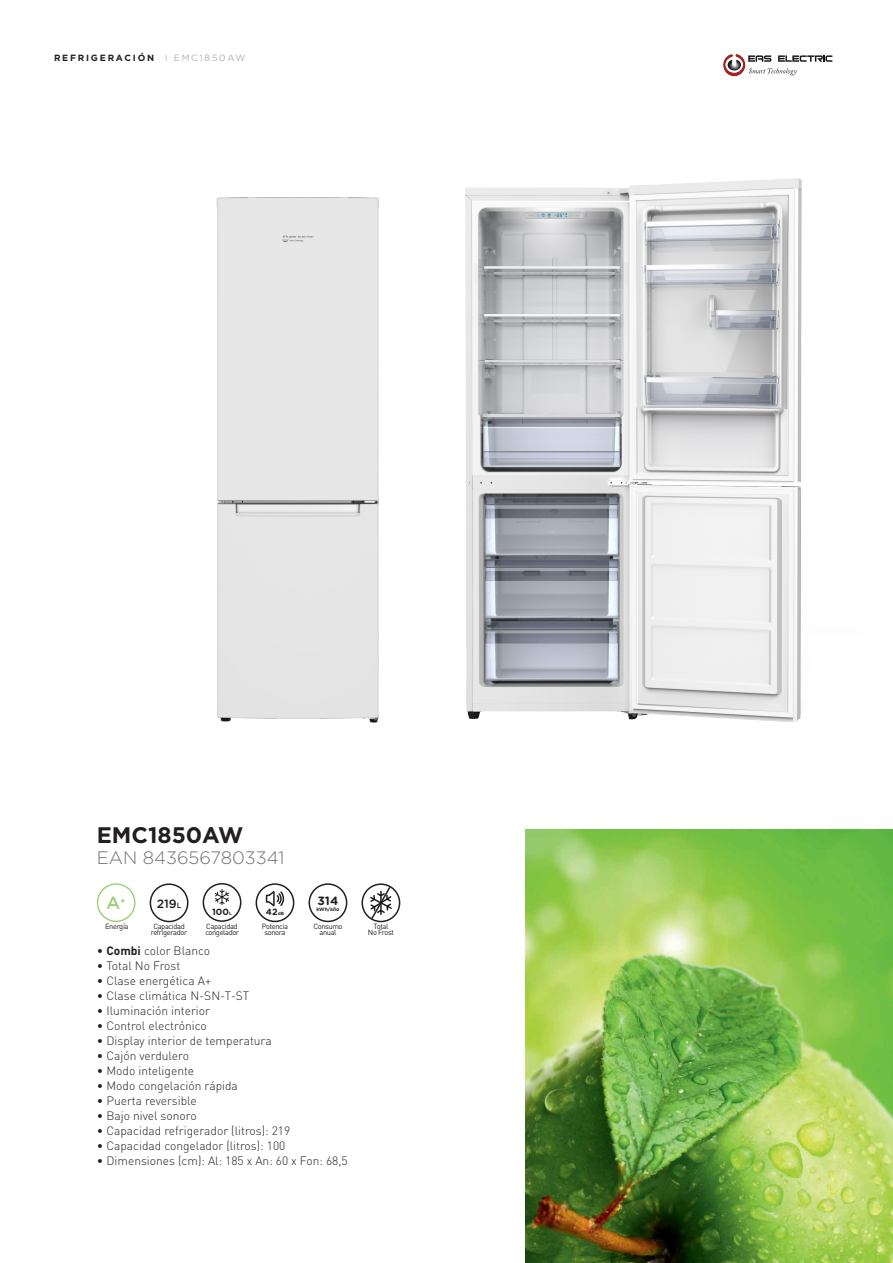
<style>
.page{position:relative;width:893px;height:1263px;background:#fff}
.page>*{position:absolute;margin:0;border:0;box-sizing:border-box;transform-origin:0 0}
.t1{font:700 22.5px "Gotham Pro";color:#231f20}
.t2{font:300 18px "Gotham Pro";color:#737070}
.t3{font:500 17.7px "Gotham Rounded";color:#9cce71}
.t4{font:300 12px "DIN Pro";color:#231f20}
.t5{font:500 12px "Gotham Rounded";color:#231f20}
.t6{font:700 12px "Gotham Rounded";color:#231f20}
.t7{font:700 9px "Gotham Pro";letter-spacing:.2em;color:#231f20}
.t8{font:700 9px "Gotham Rounded";color:#231f20}
.t9{font:500 8.85px "Gotham Rounded";color:#9cce71}
.t10{font:7.5px "DIN Pro";letter-spacing:-.05em;color:#231f20}
.t11{font:700 4.95px "Gotham Rounded";color:#231f20}
.s1{font-weight:300;color:#8a8c8f}
.s2{font-size:7.5px}
.s3{font-size:4.5px}
.s4{font-weight:700}
</style>
<div class="page">
<svg style="left:723px;top:54px;width:109px;height:22px"></svg>
<img style="left:525px;top:829px;width:368px;height:434px">
<div style="left:216px;top:197px;width:163px;height:526px;background:#e6e6e6"></div>
<img style="left:465px;top:178px;width:337px;height:544px">
<div style="left:150px;top:883px;width:38px;height:39px;border:2px solid #231f20;border-radius:50%"></div>
<div style="left:97px;top:883px;width:39px;height:39px;border:1px solid #9cce71;border-radius:50%"></div>
<div style="left:256px;top:883px;width:38px;height:39px;border:2px solid #231f20;border-radius:50%"></div>
<svg style="left:265px;top:888px;width:20px;height:19px"></svg>
<div style="left:309px;top:883px;width:38px;height:39px;border:2px solid #231f20;border-radius:50%"></div>
<div style="left:203px;top:883px;width:38px;height:39px;border:2px solid #231f20;border-radius:50%"></div>
<svg style="left:215px;top:889px;width:14px;height:16px"></svg>
<div style="left:361px;top:883px;width:39px;height:39px;border:2px solid #231f20;border-radius:50%"></div>
<svg style="left:369px;top:885px;width:23px;height:36px"></svg>
<p class="t7" style="left:54px;top:52px;width:193px">REFRIGERACIÓN <span class="s1">I EMC1850AW</span></p>
<p class="t1" style="left:97px;top:822px;width:148px">EMC1850AW</p>
<p class="t2" style="left:97px;top:848px;width:189px">EAN 8436567803341</p>
<p class="t3" style="left:107px;top:890px;width:15px">A</p>
<p class="t5" style="left:157px;top:895px;width:26px">219<span class="s2">L</span></p>
<p class="t9" style="left:120px;top:895px;width:7px">+</p>
<p class="t8" style="left:212px;top:905px;width:21px">100<span class="s3">L</span></p>
<p class="t8" style="left:266px;top:905px;width:20px">42<span class="s3">dB</span></p>
<p class="t6" style="left:317px;top:892px;width:22px">314</p>
<p class="t11" style="left:316px;top:906px;width:25px">kWh/año</p>
<p class="t10" style="left:105px;top:920px;width:25px">Energía</p>
<p class="t10" style="left:153px;top:920px;width:33px">Capacidad</p>
<p class="t10" style="left:206px;top:920px;width:33px">Capacidad</p>
<p class="t10" style="left:313px;top:920px;width:31px">Consumo</p>
<p class="t10" style="left:374px;top:920px;width:16px">Total</p>
<p class="t10" style="left:151px;top:927px;width:38px">refrigerador</p>
<p class="t10" style="left:205px;top:927px;width:35px">congelador</p>
<p class="t10" style="left:319px;top:927px;width:19px">anual</p>
<p class="t10" style="left:368px;top:927px;width:27px">No Frost</p>
<p class="t10" style="left:262px;top:920px;width:28px">Potencia</p>
<p class="t10" style="left:264px;top:927px;width:23px">sonora</p>
<p class="t4" style="left:97px;top:941px;width:115px">• <span class="s4">Combi</span> color Blanco</p>
<p class="t4" style="left:97px;top:956px;width:85px">• Total No Frost</p>
<p class="t4" style="left:97px;top:971px;width:116px">• Clase energética A+</p>
<p class="t4" style="left:97px;top:986px;width:154px">• Clase climática N-SN-T-ST</p>
<p class="t4" style="left:97px;top:1001px;width:115px">• Iluminación interior</p>
<p class="t4" style="left:97px;top:1016px;width:111px">• Control electrónico</p>
<p class="t4" style="left:97px;top:1031px;width:176px">• Display interior de temperatura</p>
<p class="t4" style="left:97px;top:1046px;width:94px">• Cajón verdulero</p>
<p class="t4" style="left:97px;top:1061px;width:99px">• Modo inteligente</p>
<p class="t4" style="left:97px;top:1076px;width:143px">• Modo congelación rápida</p>
<p class="t4" style="left:97px;top:1091px;width:102px">• Puerta reversible</p>
<p class="t4" style="left:97px;top:1106px;width:101px">• Bajo nivel sonoro</p>
<p class="t4" style="left:97px;top:1121px;width:195px">• Capacidad refrigerador (litros): 219</p>
<p class="t4" style="left:97px;top:1136px;width:190px">• Capacidad congelador (litros): 100</p>
<p class="t4" style="left:97px;top:1151px;width:252px">• Dimensiones (cm): Al: 185 x An: 60 x Fon: 68,5</p>
</div>
